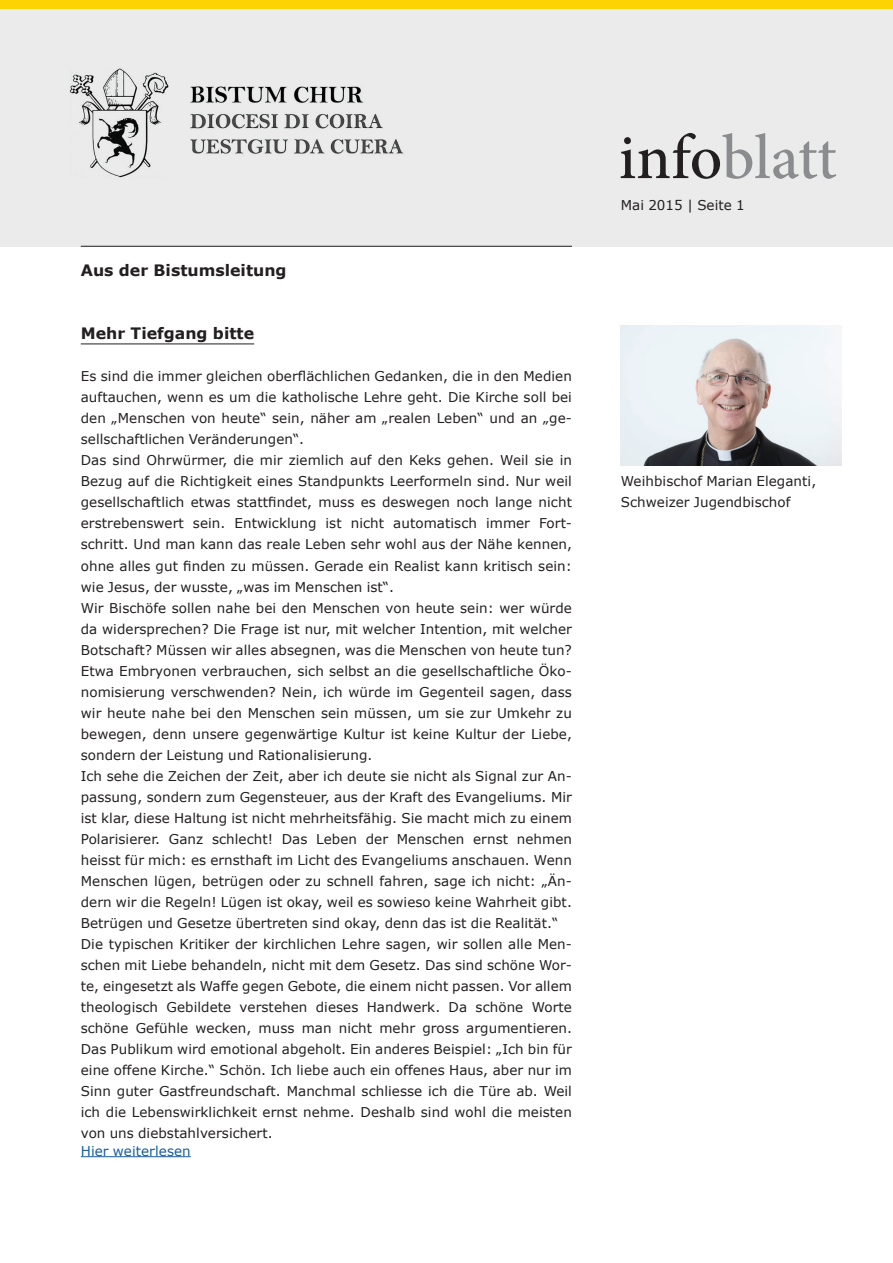
<style>
.page{position:relative;width:893px;height:1263px;background:#fff}
.page>*{position:absolute;margin:0;border:0;box-sizing:border-box;transform-origin:0 0}
.t1{font:500 63.6px "Minion Pro";letter-spacing:-.005em;color:#8a8c8f}
.t2{font:700 15.75px "Verdana";color:#231f20}
.t3{font:13.5px/21px "Verdana";letter-spacing:.005em;color:#231f20}
.t4{font:13.5px "Verdana";letter-spacing:.005em;color:#175d9e}
.s1{color:#231f20}
</style>
<div class="page">
<div style="left:0;top:9px;width:893px;height:238px;background:#eaebea"></div>
<hr style="left:81px;top:246px;width:491px;height:1px;background:#231f20">
<hr style="left:81px;top:344px;width:173px;height:1px;background:#231f20">
<hr style="left:81px;top:1156px;width:110px;height:1px;background:#175d9e">
<div style="left:0;top:0;width:893px;height:9px;background:#fed304"></div>
<img style="left:621px;top:325px;width:221px;height:140px">
<p class="t2" style="left:81px;top:259px;width:207px">Aus der Bistumsleitung</p>
<p class="t2" style="left:81px;top:322px;width:175px">Mehr Tiefgang bitte</p>
<p class="t3" style="left:81px;top:366px;width:493px">Es sind die immer gleichen oberflächlichen Gedanken, die in den Medien auftauchen, wenn es um die katholische Lehre geht. Die Kirche soll bei den „Menschen von heute“ sein, näher am „realen Leben“ und an „ge&shy;sellschaftlichen Veränderungen“.<br>Das sind Ohrwürmer, die mir ziemlich auf den Keks gehen. Weil sie in Bezug auf die Richtigkeit eines Standpunkts Leerformeln sind. Nur weil gesellschaftlich etwas stattfindet, muss es deswegen noch lange nicht erstrebenswert sein. Entwicklung ist nicht automatisch immer Fort&shy;schritt. Und man kann das reale Leben sehr wohl aus der Nähe kennen, ohne alles gut finden zu müssen. Gerade ein Realist kann kritisch sein: wie Jesus, der wusste, „was im Menschen ist“.<br>Wir Bischöfe sollen nahe bei den Menschen von heute sein: wer würde da widersprechen? Die Frage ist nur, mit welcher Intention, mit welcher Botschaft? Müssen wir alles absegnen, was die Menschen von heute tun?<br>Etwa Embryonen verbrauchen, sich selbst an die gesellschaftliche Öko&shy;nomisierung verschwenden? Nein, ich würde im Gegenteil sagen, dass wir heute nahe bei den Menschen sein müssen, um sie zur Umkehr zu bewegen, denn unsere gegenwärtige Kultur ist keine Kultur der Liebe, sondern der Leistung und Rationalisierung.<br>Ich sehe die Zeichen der Zeit, aber ich deute sie nicht als Signal zur An&shy;passung, sondern zum Gegensteuer, aus der Kraft des Evangeliums. Mir ist klar, diese Haltung ist nicht mehrheitsfähig. Sie macht mich zu einem Polarisierer. Ganz schlecht! Das Leben der Menschen ernst nehmen heisst für mich: es ernsthaft im Licht des Evangeliums anschauen. Wenn Menschen lügen, betrügen oder zu schnell fahren, sage ich nicht: „Än&shy;dern wir die Regeln! Lügen ist okay, weil es sowieso keine Wahrheit gibt.<br>Betrügen und Gesetze übertreten sind okay, denn das ist die Realität.“ Die typischen Kritiker der kirchlichen Lehre sagen, wir sollen alle Men&shy;schen mit Liebe behandeln, nicht mit dem Gesetz. Das sind schöne Wor&shy;te, eingesetzt als Waffe gegen Gebote, die einem nicht passen. Vor allem theologisch Gebildete verstehen dieses Handwerk. Da schöne Worte schöne Gefühle wecken, muss man nicht mehr gross argumentieren.<br>Das Publikum wird emotional abgeholt. Ein anderes Beispiel: „Ich bin für eine offene Kirche.“ Schön. Ich liebe auch ein offenes Haus, aber nur im Sinn guter Gastfreundschaft. Manchmal schliesse ich die Türe ab. Weil ich die Lebenswirklichkeit ernst nehme. Deshalb sind wohl die meisten von uns diebstahlversichert.</p>
<p class="t4" style="left:81px;top:1141px;width:111px">Hier weiterlesen</p>
<h1 class="t1" style="left:619px;top:115px;width:220px"><span class="s1">info</span>blatt</h1>
<p class="t3" style="left:621px;top:195px;width:125px">Mai 2015 | Seite 1</p>
<p class="t3" style="left:621px;top:471px;width:197px">Weihbischof Marian Eleganti,<br>Schweizer Jugendbischof</p>
</div>
